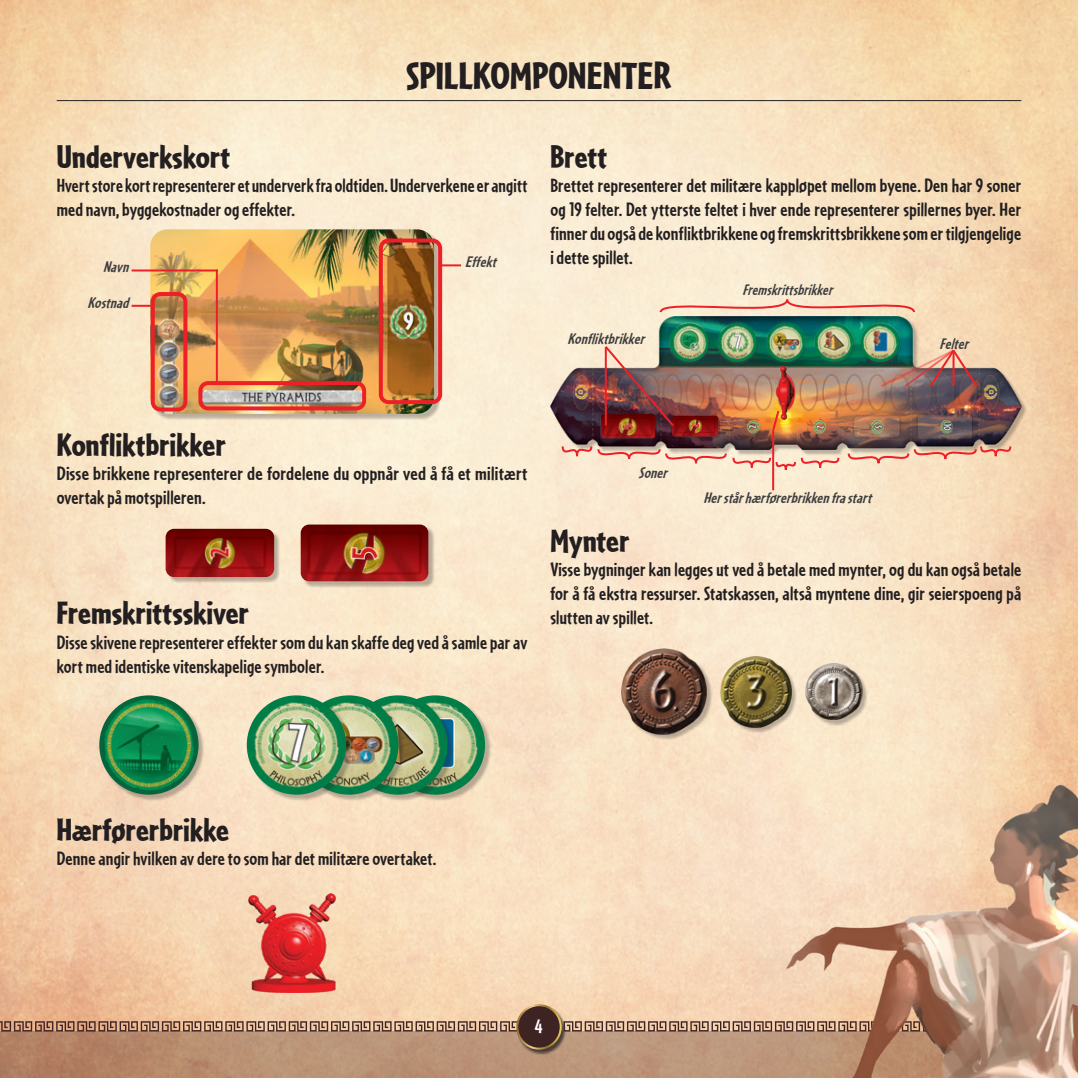
<style>
.page{position:relative;width:1078px;height:1078px;background:#fff}
.page>*{position:absolute;margin:0;border:0;box-sizing:border-box;transform-origin:0 0}
.h1_-_Titre_h1{font:900 40px "Cafeteria";color:#231f20}
.h2_-__Titre_h2{font:900 34px "Cafeteria";letter-spacing:.005em;color:#231f20}
.txt{font:700 20px/24px "Cafeteria";letter-spacing:.005em;color:#231f20}
.txt-2{font:700 20px/24px "Cafeteria";letter-spacing:.005em;color:#231f20;scale:1.04 1}
.t1{font:700 20px "Cafeteria";color:#fff}
.légende_align_centre{font:italic 700 16px "Cafeteria";color:#3e3e3f}
.légende_align_centre-2{font:italic 700 16px "Cafeteria";color:#3e3e3f;scale:.96 1}
.légende_align_droite{font:italic 700 16px "Cafeteria";color:#3e3e3f}
.légende_align_gauche{font:italic 700 16px "Cafeteria";color:#3e3e3f}
</style>
<div class="page">
<img style="left:0;top:0;width:1077px;height:1020px">
<svg style="left:0;top:1020px;width:258px;height:11px"></svg>
<svg style="left:0;top:1031px;width:258px;height:46px;fill:#b48567"></svg>
<img style="left:258px;top:340px;width:819px;height:737px">
<img style="left:550px;top:316px;width:470px;height:133px">
<div style="left:151px;top:231px;width:289px;height:189px;background:#231f20;opacity:.3"></div>
<img style="left:150px;top:229px;width:284px;height:185px">
<div style="left:167px;top:530px;width:113px;height:53px;background:#231f20;opacity:.3"></div>
<img style="left:165px;top:528px;width:109px;height:49px">
<div style="left:302px;top:526px;width:133px;height:62px;background:#231f20;opacity:.3"></div>
<img style="left:300px;top:524px;width:128px;height:57px">
<div style="left:387px;top:696px;width:104px;height:105px;background:#231f20;opacity:.3"></div>
<img style="left:385px;top:695px;width:100px;height:99px;border-radius:50px">
<div style="left:860px;top:323px;width:40px;height:40px;background:#231f20;opacity:.3"></div>
<img style="left:860px;top:323px;width:39px;height:39px;border-radius:19px">
<div style="left:100px;top:696px;width:105px;height:105px;background:#231f20;opacity:.3"></div>
<img style="left:99px;top:695px;width:99px;height:99px;border-radius:50px">
<div style="left:349px;top:696px;width:104px;height:105px;background:#231f20;opacity:.3"></div>
<img style="left:348px;top:695px;width:99px;height:99px;border-radius:50px">
<div style="left:814px;top:323px;width:40px;height:40px;background:#231f20;opacity:.3"></div>
<img style="left:814px;top:323px;width:39px;height:39px;border-radius:19px">
<div style="left:300px;top:696px;width:105px;height:105px;background:#231f20;opacity:.3"></div>
<img style="left:299px;top:695px;width:99px;height:99px;border-radius:50px">
<div style="left:766px;top:323px;width:40px;height:40px;background:#231f20;opacity:.3"></div>
<img style="left:766px;top:323px;width:38px;height:39px;border-radius:19px">
<div style="left:623px;top:650px;width:90px;height:90px;background:#231f20;opacity:.3"></div>
<img style="left:621px;top:648px;width:85px;height:86px">
<div style="left:721px;top:657px;width:76px;height:76px;background:#231f20;opacity:.3"></div>
<img style="left:720px;top:656px;width:71px;height:71px">
<div style="left:806px;top:664px;width:62px;height:62px;background:#231f20;opacity:.3"></div>
<img style="left:805px;top:663px;width:56px;height:56px">
<div style="left:248px;top:696px;width:104px;height:105px;background:#231f20;opacity:.3"></div>
<img style="left:247px;top:695px;width:99px;height:99px;border-radius:50px">
<div style="left:718px;top:323px;width:40px;height:40px;background:#231f20;opacity:.3"></div>
<img style="left:718px;top:323px;width:38px;height:39px;border-radius:19px">
<div style="left:670px;top:323px;width:40px;height:40px;background:#231f20;opacity:.3"></div>
<img style="left:670px;top:323px;width:38px;height:39px;border-radius:19px">
<div style="left:151px;top:292px;width:36px;height:119px;border:4px solid #ee2027;border-radius:8px"></div>
<div style="left:379px;top:238px;width:63px;height:166px;border:4px solid #ee2027;border-radius:8px"></div>
<div style="left:198px;top:381px;width:168px;height:29px;border:4px solid #ee2027;border-radius:8px"></div>
<svg style="left:132px;top:305px;width:19px;height:2px"></svg>
<hr style="left:132px;top:269px;width:86px;height:2px;background:#ee2027">
<hr style="left:216px;top:269px;width:2px;height:114px;background:#ee2027">
<hr style="left:440px;top:264px;width:21px;height:2px;background:#ee2027">
<img style="left:878px;top:347px;width:101px;height:42px">
<svg style="left:658px;top:295px;width:257px;height:23px"></svg>
<svg style="left:846px;top:442px;width:166px;height:24px"></svg>
<img style="left:560px;top:344px;width:280px;height:148px">
<img style="left:775px;top:367px;width:19px;height:52px">
<img style="left:249px;top:893px;width:86px;height:99px">
<div style="left:517px;top:1004px;width:49px;height:50px;background:#231f20;opacity:.75"></div>
<div style="left:517px;top:1004px;width:43px;height:44px;background:#3e2323;border-radius:50%"></div>
<div style="left:516px;top:1003px;width:45px;height:46px;border:2px solid #fff;border-radius:50%"></div>
<hr style="left:57px;top:100px;width:963px;height:1px;background:#231f20">
<p class="h1_-_Titre_h1" style="left:406px;top:52px;width:266px">SPILLKOMPONENTER</p>
<p class="h2_-__Titre_h2" style="left:57px;top:137px;width:175px">Underverkskort</p>
<p class="txt" style="left:57px;top:173px;width:472px">Hvert store kort representerer et underverk fra oldtiden. Underverkene er angitt med navn, byggekostnader og effekter.</p>
<p class="légende_align_droite" style="left:103px;top:257px;width:31px">Navn</p>
<p class="légende_align_gauche" style="left:465px;top:252px;width:37px">Effekt</p>
<p class="légende_align_droite" style="left:87px;top:293px;width:47px">Kostnad</p>
<p class="h2_-__Titre_h2" style="left:550px;top:137px;width:59px">Brett</p>
<p class="txt" style="left:550px;top:173px;width:472px;text-align:justify">Brettet representerer det militære kappløpet mellom byene. Den har 9 soner og 19 felter. Det ytterste feltet i hver ende representerer spillernes byer. Her finner du også de konfliktbrikkene og fremskrittsbrikkene som er tilgjengelige i dette spillet.</p>
<p class="légende_align_centre-2" style="left:742px;top:281px;width:100px">Fremskrittsbrikker</p>
<p class="légende_align_centre" style="left:567px;top:329px;width:83px">Konfliktbrikker</p>
<p class="légende_align_centre" style="left:939px;top:335px;width:35px">Felter</p>
<p class="h2_-__Titre_h2" style="left:57px;top:425px;width:170px">Konfliktbrikker</p>
<p class="txt-2" style="left:57px;top:461px;width:454px">Disse brikkene representerer de fordelene du oppnår ved å få et militært overtak på motspilleren.</p>
<p class="h2_-__Titre_h2" style="left:57px;top:593px;width:194px">Fremskrittsskiver</p>
<p class="txt" style="left:57px;top:629px;width:472px">Disse skivene representerer effekter som du kan skaffe deg ved å samle par av kort med identiske vitenskapelige symboler.</p>
<p class="légende_align_centre" style="left:638px;top:463px;width:35px">Soner</p>
<p class="légende_align_centre" style="left:703px;top:488px;width:174px">Herstårhærførerbrikkenfrastart</p>
<p class="h2_-__Titre_h2" style="left:550px;top:521px;width:81px">Mynter</p>
<p class="txt" style="left:550px;top:557px;width:472px;text-align:justify">Visse bygninger kan legges ut ved å betale med mynter, og du kan også betale for å få ekstra ressurser. Statskassen, altså myntene dine, gir seierspoeng på slutten av spillet.</p>
<p class="h2_-__Titre_h2" style="left:57px;top:809px;width:174px">Hærførerbrikke</p>
<p class="txt" style="left:57px;top:845px;width:381px">Denne angir hvilken av dere to som har det militære overtaket.</p>
<p class="t1" style="left:534px;top:1014px;width:9px">4</p>
</div>
